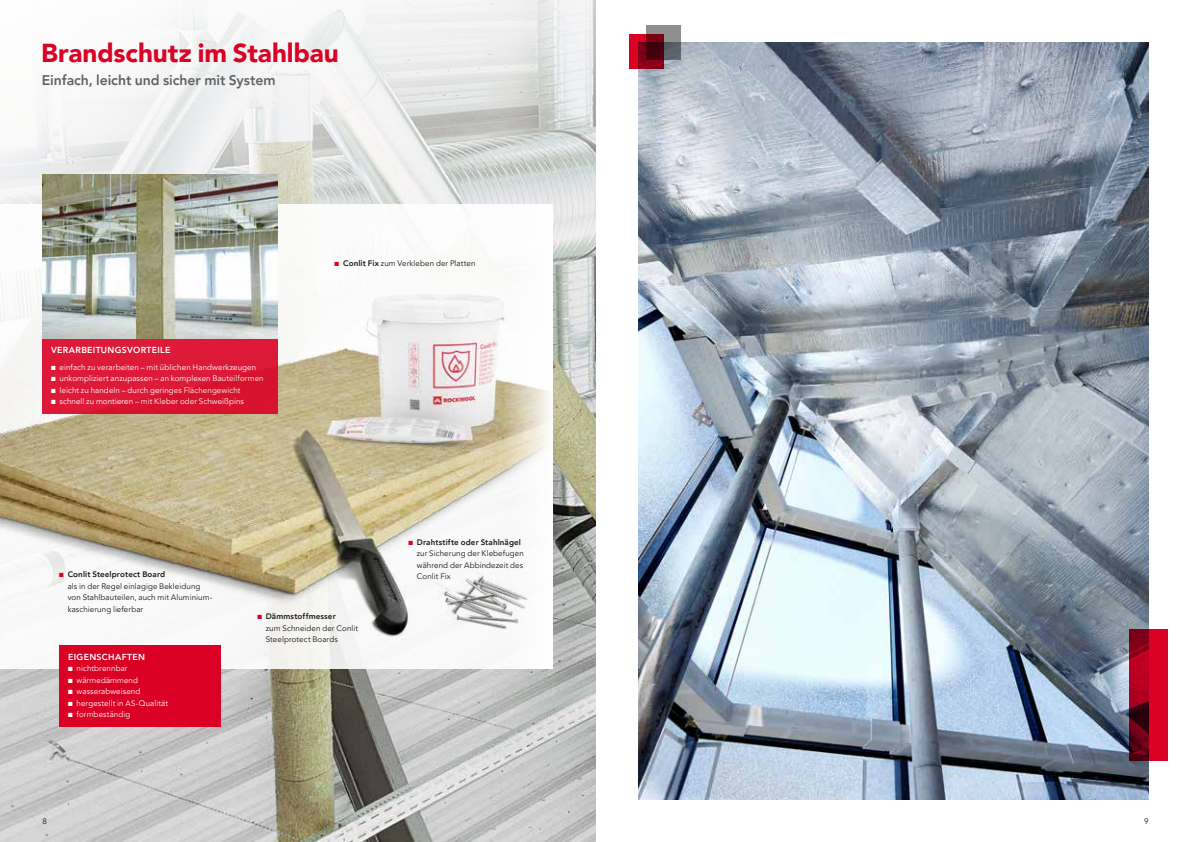
<style>
.page{position:relative;width:1191px;height:842px;background:#fff}
.page>*{position:absolute;margin:0;border:0;box-sizing:border-box;transform-origin:0 0}
.t1{font:900 26px "Avenir LT Pro";color:#db0124}
.t2{font:800 14px "Avenir LT Pro";letter-spacing:-.005em;color:#636362}
.t3{font:800 8.7px "Avenir LT Pro";letter-spacing:.035em;color:#fff}
.t4{font:8px/11.5px "Avenir LT Pro";letter-spacing:.01em;color:#1a1a18}
.t5{font:8px "Avenir LT Pro";letter-spacing:.01em;color:#fff}
.s1{color:#db0124}
.s2{font-weight:800}
.s3{font-size:7.8px}
</style>
<div class="page">
<img style="left:0;top:472px;width:595px;height:370px">
<svg style="left:0;top:0;width:595px;height:472px"></svg>
<img style="left:0;top:204px;width:502px;height:465px">
<svg style="left:502px;top:204px;width:51px;height:465px"></svg>
<img style="left:638px;top:43px;width:510px;height:756px">
<svg style="left:629px;top:34px;width:34px;height:34px"></svg>
<svg style="left:646px;top:26px;width:34px;height:34px"></svg>
<svg style="left:1129px;top:629px;width:38px;height:132px;background:#aa001e"></svg>
<div style="left:60px;top:645px;width:161px;height:82px;background:#db0124"></div>
<div style="left:43px;top:338px;width:235px;height:76px;background:#dd1a39"></div>
<img style="left:43px;top:174px;width:235px;height:164px">
<h1 class="t1" style="left:41px;top:37px;width:299px">Brandschutz im Stahlbau</h1>
<h2 class="t2" style="left:42px;top:72px;width:235px">Einfach, leicht und sicher mit System</h2>
<p class="t3" style="left:51px;top:345px;width:121px">VERARBEITUNGSVORTEILE</p>
<p class="t5" style="left:51px;top:362px;width:207px">■ einfach zu verarbeiten – mit üblichen Handwerkzeugen</p>
<p class="t5" style="left:51px;top:374px;width:214px">■ unkompliziert anzupassen – an komplexen Bauteilformen</p>
<p class="t5" style="left:51px;top:385px;width:191px">■ leicht zu handeln – durch geringes Flächengewicht</p>
<p class="t5" style="left:51px;top:397px;width:194px">■ schnell zu montieren – mit Kleber oder Schweißpins</p>
<p class="t4" style="left:334px;top:258px;width:142px"><span class="s1">■</span> <span class="s2">Conlit Fix</span> zum Verkleben der Platten</p>
<p class="t4" style="left:68px;top:569px;width:146px;text-indent:-9px"><span class="s1">■</span> <span class="s2">Conlit Steelprotect Board<br></span>als in der Regel einlagige Bekleidung von Stahlbauteilen, auch mit Aluminium&shy;kaschierung lieferbar</p>
<p class="t3" style="left:68px;top:652px;width:79px">EIGENSCHAFTEN</p>
<p class="t5" style="left:68px;top:664px;width:61px">■ nichtbrennbar</p>
<p class="t5" style="left:68px;top:675px;width:72px">■ wärmedämmend</p>
<p class="t5" style="left:68px;top:687px;width:74px">■ wasserabweisend</p>
<p class="t5" style="left:68px;top:698px;width:102px">■ hergestellt in <span class="s3">AS</span>-Qualität</p>
<p class="t5" style="left:68px;top:710px;width:64px">■ formbeständig</p>
<p class="t4" style="left:266px;top:611px;width:94px;text-indent:-9px"><span class="s1">■</span> <span class="s2">Dämmstoffmesser<br></span>zum Schneiden der Conlit<br>Steelprotect Boards</p>
<p class="t4" style="left:417px;top:536px;width:108px;text-indent:-9px"><span class="s1">■</span> <span class="s2">Drahtstifte oder Stahlnägel </span>zur Sicherung der Klebefugen während der Abbindezeit des<br>Conlit Fix</p>
<p class="t4" style="left:43px;top:815px;width:6px">8</p>
<p class="t4" style="left:1144px;top:815px;width:6px">9</p>
</div>
